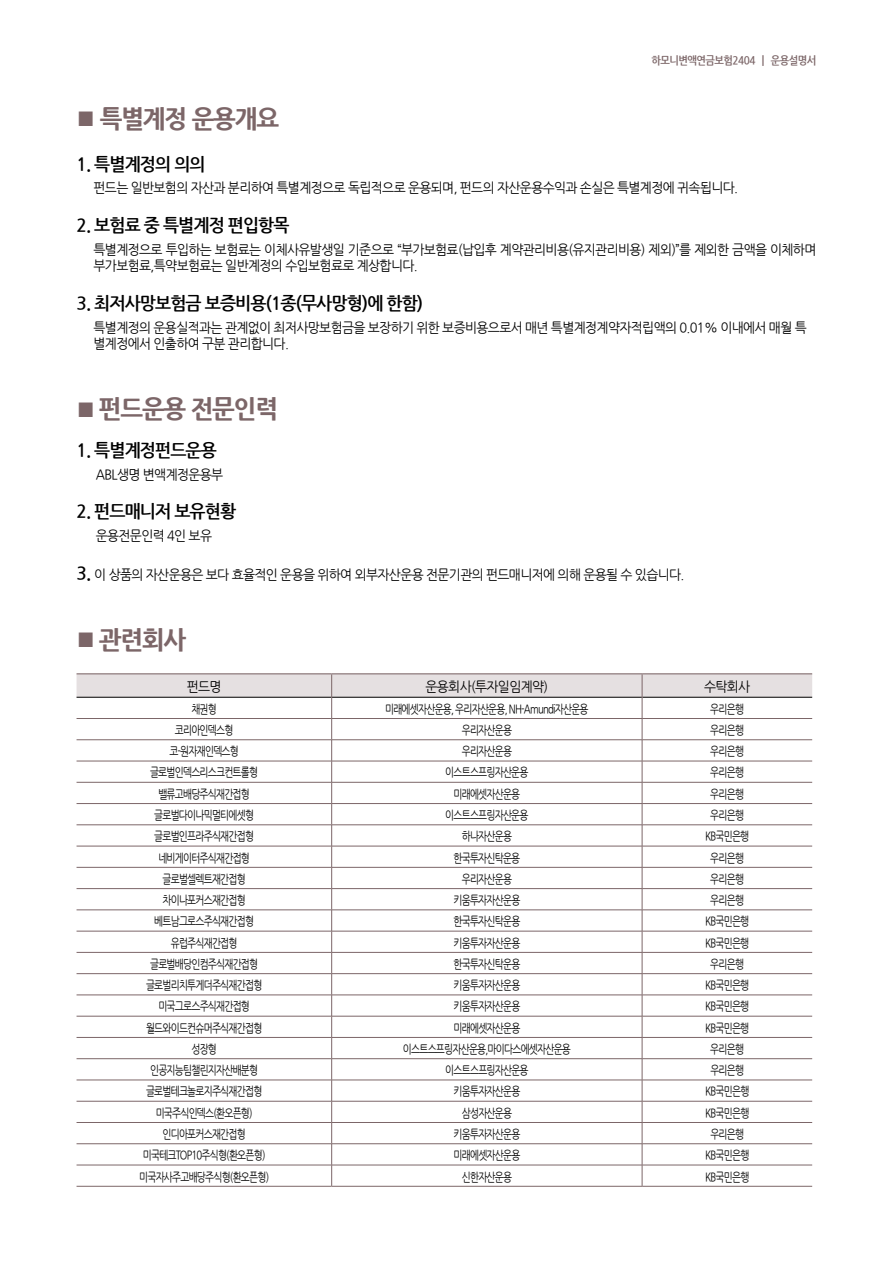
<style>
.page{position:relative;width:893px;height:1263px;background:#fff}
.page>*{position:absolute;margin:0;border:0;box-sizing:border-box;transform-origin:0 0}
.t1{font:800 25.5px "Nanum Gothic";letter-spacing:-.05em;color:#7c6668;scale:.95 1}
.t2{font:700 18px "Nanum Gothic";letter-spacing:-.05em;color:#000;scale:.95 1}
.t3{font:13.5px/16.5px "Nanum Gothic";letter-spacing:-.05em;color:#000;scale:.95 1}
.t4{font:12px "Nanum Gothic";letter-spacing:-.08em;color:#000;scale:.8 1}
.t5{font:700 11.25px "Nanum Gothic";letter-spacing:-.05em;color:#7c6668;scale:.9 1}
.s1{font-size:21px}
.s2{font-weight:700;font-size:18px}
</style>
<div class="page">
<hr style="left:77px;top:673px;width:255px;height:1px;background:#7c6668">
<hr style="left:332px;top:673px;width:310px;height:1px;background:#7c6668">
<hr style="left:642px;top:673px;width:170px;height:1px;background:#7c6668">
<hr style="left:77px;top:1186px;width:255px;height:1px;background:#7c6668">
<hr style="left:332px;top:1186px;width:310px;height:1px;background:#7c6668">
<hr style="left:642px;top:1186px;width:170px;height:1px;background:#7c6668">
<svg style="left:77px;top:674px;width:735px;height:512px"></svg>
<p class="t5" style="left:651px;top:55px;width:185px">하모니변액연금보험2404 | 운용설명서</p>
<h1 class="t1" style="left:77px;top:105px;width:215px"><span class="s1">■</span> 특별계정 운용개요</h1>
<h2 class="t2" style="left:77px;top:155px;width:137px">1. 특별계정의 의의</h2>
<p class="t3" style="left:94px;top:180px;width:680px">펀드는 일반보험의 자산과 분리하여 특별계정으로 독립적으로 운용되며, 펀드의 자산운용수익과 손실은 특별계정에 귀속됩니다.</p>
<h2 class="t2" style="left:77px;top:216px;width:226px">2. 보험료 중 특별계정 편입항목</h2>
<p class="t3" style="left:94px;top:242px;width:762px">특별계정으로 투입하는 보험료는 이체사유발생일 기준으로 “부가보험료(납입후 계약관리비용(유지관리비용) 제외)”를 제외한 금액을 이체하며 부가보험료,특약보험료는 일반계정의 수입보험료로 계상합니다.</p>
<h2 class="t2" style="left:77px;top:294px;width:366px">3. 최저사망보험금 보증비용(1종(무사망형)에 한함)</h2>
<p class="t3" style="left:94px;top:320px;width:752px">특별계정의 운용실적과는 관계없이 최저사망보험금을 보장하기 위한 보증비용으로서 매년 특별계정계약자적립액의 0.01% 이내에서 매월 특 별계정에서 인출하여 구분 관리합니다.</p>
<h1 class="t1" style="left:77px;top:395px;width:214px"><span class="s1">■</span> 펀드운용 전문인력</h1>
<h2 class="t2" style="left:77px;top:441px;width:149px">1. 특별계정펀드운용</h2>
<p class="t3" style="left:96px;top:466px;width:136px">ABL생명 변액계정운용부</p>
<h2 class="t2" style="left:77px;top:503px;width:169px">2. 펀드매니저 보유현황</h2>
<p class="t3" style="left:96px;top:528px;width:124px">운용전문인력 4인 보유</p>
<p class="t3" style="left:77px;top:567px;width:641px"><span class="s2">3.</span> 이 상품의 자산운용은 보다 효율적인 운용을 위하여 외부자산운용 전문기관의 펀드매니저에 의해 운용될 수 있습니다.</p>
<h1 class="t1" style="left:77px;top:626px;width:117px"><span class="s1">■</span> 관련회사</h1>
<p class="t3" style="left:187px;top:679px;width:38px">펀드명</p>
<p class="t3" style="left:425px;top:679px;width:131px">운용회사(투자일임계약)</p>
<p class="t3" style="left:704px;top:679px;width:50px">수탁회사</p>
<p class="t4" style="left:191px;top:703px;width:33px">채권형</p>
<p class="t4" style="left:385px;top:703px;width:256px">미래에셋자산운용, 우리자산운용, NH-Amundi자산운용</p>
<p class="t4" style="left:710px;top:703px;width:44px">우리은행</p>
<p class="t4" style="left:175px;top:724px;width:75px">코리아인덱스형</p>
<p class="t4" style="left:462px;top:724px;width:64px">우리자산운용</p>
<p class="t4" style="left:710px;top:724px;width:44px">우리은행</p>
<p class="t4" style="left:169px;top:745px;width:88px">코-원자재인덱스형</p>
<p class="t4" style="left:462px;top:745px;width:64px">우리자산운용</p>
<p class="t4" style="left:710px;top:745px;width:44px">우리은행</p>
<p class="t4" style="left:150px;top:767px;width:137px">글로벌인덱스리스크컨트롤형</p>
<p class="t4" style="left:445px;top:767px;width:106px">이스트스프링자산운용</p>
<p class="t4" style="left:710px;top:767px;width:44px">우리은행</p>
<p class="t4" style="left:158px;top:788px;width:116px">밸류고배당주식재간접형</p>
<p class="t4" style="left:453px;top:788px;width:85px">미래에셋자산운용</p>
<p class="t4" style="left:710px;top:788px;width:44px">우리은행</p>
<p class="t4" style="left:154px;top:809px;width:126px">글로벌다이나믹멀티에셋형</p>
<p class="t4" style="left:445px;top:809px;width:106px">이스트스프링자산운용</p>
<p class="t4" style="left:710px;top:809px;width:44px">우리은행</p>
<p class="t4" style="left:154px;top:831px;width:126px">글로벌인프라주식재간접형</p>
<p class="t4" style="left:462px;top:831px;width:64px">하나자산운용</p>
<p class="t4" style="left:705px;top:831px;width:57px">KB국민은행</p>
<p class="t4" style="left:158px;top:852px;width:116px">네비게이터주식재간접형</p>
<p class="t4" style="left:453px;top:852px;width:85px">한국투자신탁운용</p>
<p class="t4" style="left:710px;top:852px;width:44px">우리은행</p>
<p class="t4" style="left:162px;top:873px;width:106px">글로벌셀렉트재간접형</p>
<p class="t4" style="left:462px;top:873px;width:64px">우리자산운용</p>
<p class="t4" style="left:710px;top:873px;width:44px">우리은행</p>
<p class="t4" style="left:162px;top:894px;width:106px">차이나포커스재간접형</p>
<p class="t4" style="left:454px;top:894px;width:85px">키움투자자산운용</p>
<p class="t4" style="left:710px;top:894px;width:44px">우리은행</p>
<p class="t4" style="left:154px;top:916px;width:126px">베트남그로스주식재간접형</p>
<p class="t4" style="left:454px;top:916px;width:85px">한국투자신탁운용</p>
<p class="t4" style="left:705px;top:916px;width:57px">KB국민은행</p>
<p class="t4" style="left:171px;top:937px;width:85px">유럽주식재간접형</p>
<p class="t4" style="left:454px;top:937px;width:85px">키움투자자산운용</p>
<p class="t4" style="left:705px;top:937px;width:57px">KB국민은행</p>
<p class="t4" style="left:150px;top:958px;width:137px">글로벌배당인컴주식재간접형</p>
<p class="t4" style="left:454px;top:958px;width:85px">한국투자신탁운용</p>
<p class="t4" style="left:710px;top:958px;width:44px">우리은행</p>
<p class="t4" style="left:146px;top:979px;width:147px">글로벌리치투게더주식재간접형</p>
<p class="t4" style="left:454px;top:979px;width:85px">키움투자자산운용</p>
<p class="t4" style="left:705px;top:979px;width:57px">KB국민은행</p>
<p class="t4" style="left:158px;top:1001px;width:116px">미국그로스주식재간접형</p>
<p class="t4" style="left:454px;top:1001px;width:85px">키움투자자산운용</p>
<p class="t4" style="left:705px;top:1001px;width:57px">KB국민은행</p>
<p class="t4" style="left:146px;top:1022px;width:147px">월드와이드컨슈머주식재간접형</p>
<p class="t4" style="left:454px;top:1022px;width:85px">미래에셋자산운용</p>
<p class="t4" style="left:705px;top:1022px;width:57px">KB국민은행</p>
<p class="t4" style="left:191px;top:1043px;width:33px">성장형</p>
<p class="t4" style="left:403px;top:1043px;width:212px">이스트스프링자산운용,마이다스에셋자산운용</p>
<p class="t4" style="left:710px;top:1043px;width:44px">우리은행</p>
<p class="t4" style="left:150px;top:1064px;width:137px">인공지능팀챌린지자산배분형</p>
<p class="t4" style="left:445px;top:1064px;width:106px">이스트스프링자산운용</p>
<p class="t4" style="left:710px;top:1064px;width:44px">우리은행</p>
<p class="t4" style="left:146px;top:1086px;width:147px">글로벌테크놀로지주식재간접형</p>
<p class="t4" style="left:454px;top:1086px;width:85px">키움투자자산운용</p>
<p class="t4" style="left:705px;top:1086px;width:57px">KB국민은행</p>
<p class="t4" style="left:156px;top:1107px;width:123px">미국주식인덱스(환오픈형)</p>
<p class="t4" style="left:462px;top:1107px;width:64px">삼성자산운용</p>
<p class="t4" style="left:705px;top:1107px;width:57px">KB국민은행</p>
<p class="t4" style="left:163px;top:1128px;width:106px">인디아포커스재간접형</p>
<p class="t4" style="left:454px;top:1128px;width:85px">키움투자자산운용</p>
<p class="t4" style="left:710px;top:1128px;width:44px">우리은행</p>
<p class="t4" style="left:143px;top:1150px;width:155px">미국테크TOP10주식형(환오픈형)</p>
<p class="t4" style="left:454px;top:1150px;width:85px">미래에셋자산운용</p>
<p class="t4" style="left:705px;top:1150px;width:57px">KB국민은행</p>
<p class="t4" style="left:139px;top:1171px;width:164px">미국자사주고배당주식형(환오픈형)</p>
<p class="t4" style="left:462px;top:1171px;width:64px">신한자산운용</p>
<p class="t4" style="left:705px;top:1171px;width:57px">KB국민은행</p>
</div>
